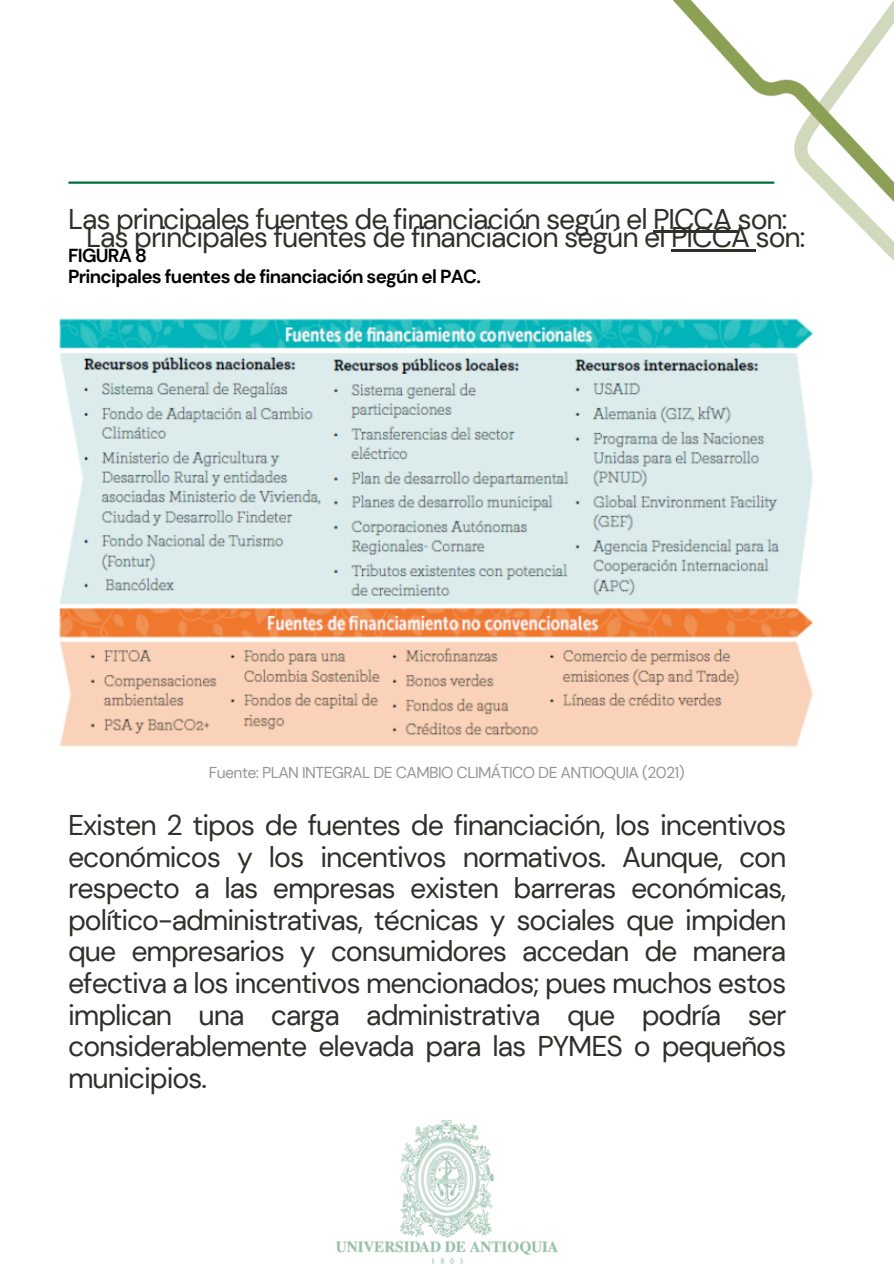
<style>
.page{position:relative;width:894px;height:1264px;background:#fff}
.page>*{position:absolute;margin:0;border:0;box-sizing:border-box;transform-origin:0 0}
.t1{font:28.5px/31.5px "DM Sans";letter-spacing:-.035em;color:#2f3029;text-align:justify}
.t2{font:700 18.75px/20.2px "DM Sans";letter-spacing:-.035em;color:#000}
.t3{font:15.75px "DM Sans";letter-spacing:-.04em;color:#969696}
</style>
<div class="page">
<hr style="left:69px;top:181px;width:704px;height:3px;background:#046e35">
<img style="left:336px;top:1120px;width:221px;height:143px">
<img style="left:654px;top:0;width:239px;height:260px">
<img style="left:59px;top:318px;width:754px;height:429px">
<hr style="left:653px;top:231px;width:84px;height:2px;background:#2f3029">
<hr style="left:671px;top:249px;width:84px;height:2px;background:#2f3029">
<h1 class="t1" style="left:68px;top:203px;width:720px">Las principales fuentes de financiación según el PICCA son:</h1>
<h2 class="t2" style="left:68px;top:246px;width:414px">FIGURA 8<br>Principales fuentes de financiación según el PAC.</h2>
<h1 class="t1" style="left:86px;top:221px;width:720px">Las principales fuentes de financiacion según el PICCA son:</h1>
<p class="t3" style="left:209px;top:762px;width:477px">Fuente: PLAN INTEGRAL DE CAMBIO CLIMÁTICO DE ANTIOQUIA (2021)</p>
<p class="t1" style="left:68px;top:810px;width:719px">Existen 2 tipos de fuentes de financiación, los incentivos económicos y los incentivos normativos. Aunque, con respecto a las empresas existen barreras económicas, político-administrativas, técnicas y sociales que impiden que empresarios y consumidores accedan de manera efectiva a los incentivos mencionados; pues muchos estos implican una carga administrativa que podría ser considerablemente elevada para las PYMES o pequeños municipios.</p>
</div>
